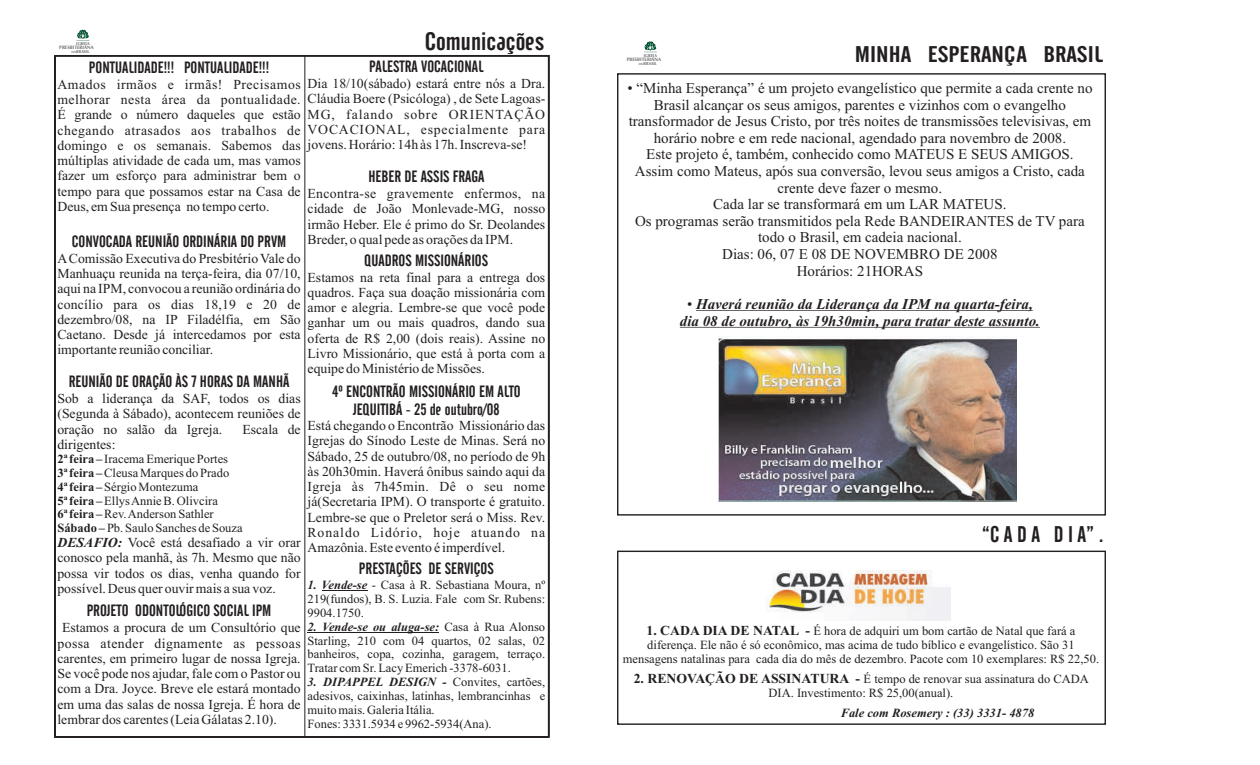
<style>
.page{position:relative;width:1260px;height:765px;background:#fff}
.page>*{position:absolute;margin:0;border:0;box-sizing:border-box;transform-origin:0 0}
.t1{font:25px "Cafeta";color:#231f20;scale:1.1 1}
.t2{font:22.5px "Cafeta";color:#231f20;scale:1.21 1}
.t3{font:22.5px "Cafeta";color:#231f20}
.t4{font:16.25px/18.5px "Cafeta";color:#231f20;text-align:center}
.t5{font:15px/16.6px "Times New Roman";color:#231f20;text-align:center}
.t6{font:italic 700 15px/16.6px "Times New Roman";color:#231f20;text-align:center}
.t7{font:13.75px/15.2px "Times New Roman";color:#231f20;text-align:justify}
.t8{font:12.5px/13.9px "Times New Roman";color:#231f20;text-align:center}
.t9{font:italic 700 12.5px "Times New Roman";color:#231f20}
.t10{font:700 4.88px "Zapf Humanist 601 BT";color:#6c6d70}
.t11{font:700 4.25px/7.9px "Zapf Humanist 601 BT";color:#6c6d70;text-align:right}
.s1{font-size:3px}
.s2{font-weight:700}
.s3{font-weight:700;font-style:italic}
.s4{font-weight:400;font-style:normal}
.s5{font-weight:700;font-size:13.75px}
</style>
<div class="page">
<svg style="left:617px;top:550px;width:489px;height:175px"></svg>
<svg style="left:644px;top:41px;width:13px;height:11px"></svg>
<svg style="left:617px;top:73px;width:489px;height:443px"></svg>
<hr style="left:696px;top:310px;width:337px;height:1px;background:#231f20">
<hr style="left:680px;top:327px;width:360px;height:1px;background:#231f20">
<img style="left:753px;top:559px;width:197px;height:61px">
<img style="left:719px;top:337px;width:298px;height:164px">
<hr style="left:305px;top:56px;width:1px;height:681px;background:#231f20">
<hr style="left:308px;top:632px;width:131px;height:1px;background:#231f20">
<hr style="left:322px;top:590px;width:45px;height:1px;background:#231f20">
<svg style="left:77px;top:30px;width:12px;height:9px"></svg>
<p class="t11" style="left:71px;top:40px;width:20px">IGREJA<br><span class="s1">DO</span>BRASIL</p>
<p class="t10" style="left:59px;top:46px;width:36px">PRESBITERIANA</p>
<h1 class="t1" style="left:425px;top:28px;width:110px">Comunicações</h1>
<p class="t4" style="left:369px;top:57px;width:116px">PALESTRA VOCACIONAL</p>
<p class="t7" style="left:308px;top:77px;width:239px">Dia 18/10(sábado) estará entre nós a Dra.<br>Cláudia Boere (Psicóloga) , de Sete Lagoas-MG, falando sobre ORIENTAÇÃO VOCACIONAL, especialmente para jovens. Horário: 14h às 17h. Inscreva-se!</p>
<p class="t4" style="left:368px;top:167px;width:118px">HEBER DE ASSIS FRAGA</p>
<p class="t7" style="left:308px;top:187px;width:239px">Encontra-se gravemente enfermos, na cidade de João Monlevade-MG, nosso irmão Heber. Ele é primo do Sr. Deolandes Breder, o qual pede as orações da IPM.</p>
<p class="t4" style="left:365px;top:251px;width:125px">QUADROS MISSIONÁRIOS</p>
<p class="t7" style="left:308px;top:271px;width:239px">Estamos na reta final para a entrega dos quadros. Faça sua doação missionária com amor e alegria. Lembre-se que você pode ganhar um ou mais quadros, dando sua oferta de R$ 2,00 (dois reais). Assine no Livro Missionário, que está à porta com a equipe do Ministério de Missões.</p>
<p class="t4" style="left:332px;top:382px;width:190px">4º ENCONTRÃO MISSIONÁRIO EM ALTO<br>JEQUITIBÁ - 25 de outubro/08</p>
<p class="t7" style="left:308px;top:419px;width:239px">Está chegando o Encontrão Missionário das Igrejas do Sínodo Leste de Minas. Será no Sábado, 25 de outubro/08, no período de 9h às 20h30min. Haverá ônibus saindo aqui da Igreja às 7h45min. Dê o seu nome já(Secretaria IPM). O transporte é gratuito.<br>Lembre-se que o Preletor será o Miss. Rev.<br>Ronaldo Lidório, hoje atuando na Amazônia. Este evento é imperdível.</p>
<p class="t4" style="left:89px;top:58px;width:182px">PONTUALIDADE!!! PONTUALIDADE!!!</p>
<p class="t7" style="left:57px;top:78px;width:245px">Amados irmãos e irmãs! Precisamos melhorar nesta área da pontualidade.<br>É grande o número daqueles que estão chegando atrasados aos trabalhos de domingo e os semanais. Sabemos das múltiplas atividade de cada um, mas vamos fazer um esforço para administrar bem o tempo para que possamos estar na Casa de Deus, em Sua presença no tempo certo.</p>
<p class="t4" style="left:72px;top:232px;width:216px">CONVOCADA REUNIÃO ORDINÁRIA DO PRVM</p>
<p class="t7" style="left:57px;top:252px;width:245px">AComissão Executiva do Presbitério Vale do Manhuaçu reunida na terça-feira, dia 07/10, aqui na IPM, convocou a reunião ordinária do concílio para os dias 18,19 e 20 de dezembro/08, na IP Filadélfia, em São Caetano. Desde já intercedamos por esta importante reunião conciliar.</p>
<p class="t4" style="left:69px;top:372px;width:222px">REUNIÃO DE ORAÇÃO ÀS 7 HORAS DA MANHÃ</p>
<p class="t7" style="left:57px;top:392px;width:245px">Sob a liderança da SAF, todos os dias (Segunda à Sábado), acontecem reuniões de oração no salão da Igreja.</p>
<p class="t7" style="left:242px;top:423px;width:60px">Escala de</p>
<p class="t7" style="left:57px;top:438px;width:60px">dirigentes:</p>
<p class="t8" style="left:57px;top:453px;width:187px;text-align:left"><span class="s2">2ª feira –</span> Iracema Emerique Portes<br><span class="s2">3ª feira –</span> Cleusa Marques do Prado<br><span class="s2">4ª feira –</span> Sérgio Montezuma<br><span class="s2">5ª feira –</span> Ellys AnnieB. Olivcira<br><span class="s2">6ª feira –</span> Rev. Anderson Sathler<br><span class="s2">Sábado –</span> Pb.Saulo Sanches de Souza</p>
<p class="t7" style="left:57px;top:536px;width:245px"><span class="s3">DESAFIO:</span> Você está desafiado a vir orar conosco pela manhã, às 7h. Mesmo que não possa vir todos os dias, venha quando for possível. Deus quer ouvir mais a sua voz.</p>
<p class="t4" style="left:87px;top:602px;width:186px">PROJETO ODONTOLÓGICO SOCIAL IPM</p>
<p class="t7" style="left:57px;top:621px;width:245px;text-indent:5px">Estamos a procura de um Consultório que possa atender dignamente as pessoas carentes, em primeiro lugar de nossa Igreja.<br>Se você pode nos ajudar, fale com o Pastor ou com a Dra. Joyce. Breve ele estará montado em uma das salas de nossa Igreja. É hora de lembrar dos carentes (Leia Gálatas 2.10).</p>
<p class="t4" style="left:359px;top:560px;width:136px">PRESTAÇÕES DE SERVIÇOS</p>
<p class="t8" style="left:308px;top:579px;width:239px;text-align:justify"><span class="s3">1. Vende-se</span> - Casa à R. Sebastiana Moura, nº 219(fundos), B. S. Luzia. Fale com Sr. Rubens:<br>9904.1750.</p>
<p class="t8" style="left:308px;top:621px;width:239px;text-align:justify"><span class="s3">2. Vende-se ou aluga-se:</span> Casa à Rua Alonso Starling, 210 com 04 quartos, 02 salas, 02 banheiros, copa, cozinha, garagem, terraço.<br>Tratar com Sr. Lacy Emerich -3378-6031.</p>
<p class="t8" style="left:308px;top:676px;width:239px;text-align:left"><span class="s3">3. DIPAPPEL DESIGN -</span> Convites, cartões, adesivos, caixinhas, latinhas, lembrancinhas e muito mais. Galeria Itália.<br>Fones: 3331.5934 e 9962-5934(Ana).</p>
<p class="t10" style="left:627px;top:57px;width:36px">PRESBITERIANA</p>
<h2 class="t2" style="left:855px;top:42px;width:206px">MINHA ESPERANÇA BRASIL</h2>
<p class="t5" style="left:627px;top:81px;width:467px">• “Minha Esperança” é um projeto evangelístico que permite a cada crente no Brasil alcançar os seus amigos, parentes e vizinhos com o evangelho transformador de Jesus Cristo, por três noites de transmissões televisivas, em horário nobre e em rede nacional, agendado para novembro de 2008.<br>Este projeto é, também, conhecido como MATEUS E SEUS AMIGOS.<br>Assim como Mateus, após sua conversão, levou seus amigos a Cristo, cada crente deve fazer o mesmo.<br>Cada lar se transformará em um LAR MATEUS.<br>Os programas serão transmitidos pela Rede BANDEIRANTES de TV para todo o Brasil, em cadeia nacional.<br>Dias: 06, 07 E 08 DE NOVEMBRO DE 2008<br>Horários: 21HORAS</p>
<p class="t6" style="left:680px;top:297px;width:362px"><span class="s4">•</span> Haverá reunião da Liderança da IPM na quarta-feira, dia 08 de outubro, às 19h30min, para tratar deste assunto.</p>
<p class="t11" style="left:639px;top:52px;width:20px">IGREJA<br><span class="s1">DO</span>BRASIL</p>
<h2 class="t3" style="left:982px;top:521px;width:123px">“C A D A D I A” .</h2>
<p class="t8" style="left:623px;top:625px;width:478px"><span class="s5">1. CADA DIA DE NATAL -</span> É hora de adquiri um bom cartão de Natal que fará a diferença. Ele não é só econômico, mas acima de tudo bíblico e evangelístico. São 31 mensagens natalinas para cada dia do mês de dezembro. Pacote com 10 exemplares: R$ 22,50.</p>
<p class="t8" style="left:634px;top:673px;width:457px"><span class="s5">2. RENOVAÇÃO DE ASSINATURA -</span> É tempo de renovar sua assinatura do CADA<br>DIA. Investimento: R$ 25,00(anual).</p>
<p class="t9" style="left:841px;top:708px;width:195px">Fale com Rosemery : (33) 3331- 4878</p>
</div>
